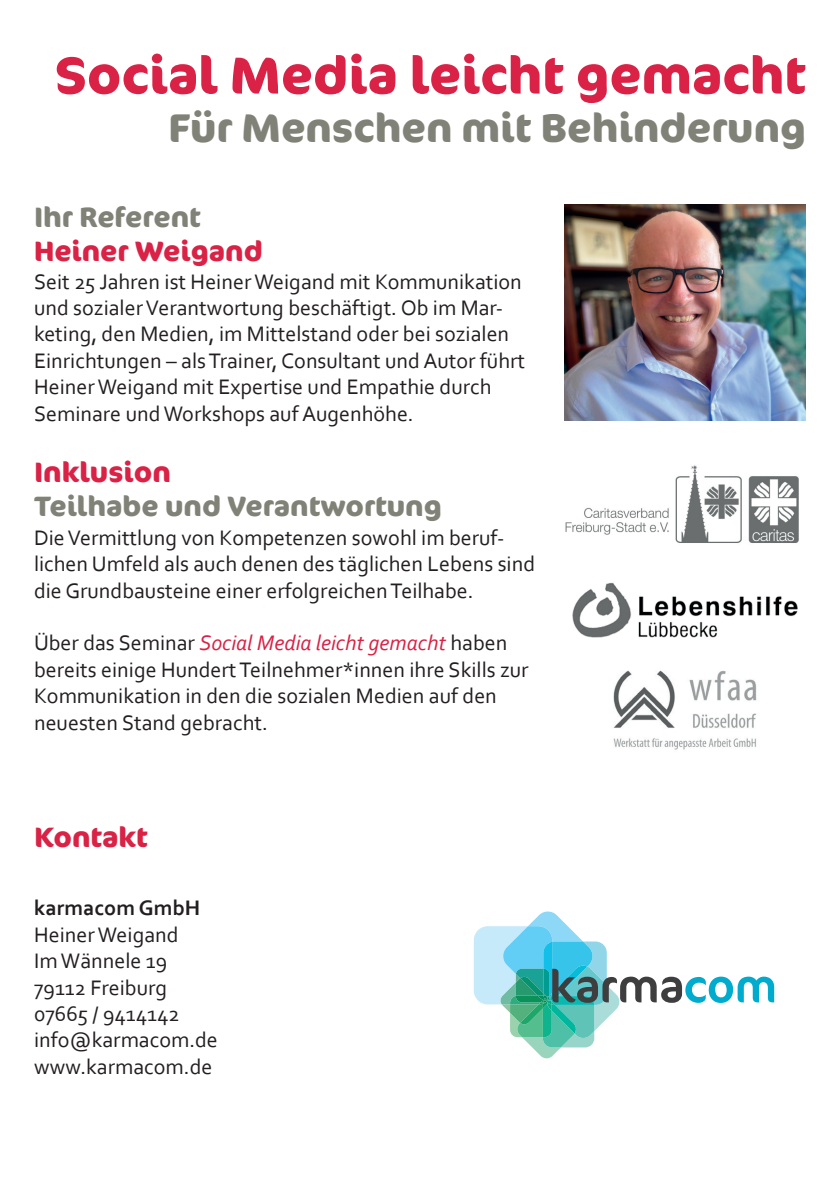
<style>
.page{position:relative;width:840px;height:1191px;background:#fff}
.page>*{position:absolute;margin:0;border:0;box-sizing:border-box;transform-origin:0 0}
.t1{font:700 52px "Cocon Pro";color:#d92245}
.t2{font:700 40px "Cocon Pro";color:#818277}
.t3{font:700 28px "Cocon Pro";color:#818277}
.t4{font:700 28px "Cocon Pro";color:#d92245}
.t5{font:22px/26.4px "Corbel";color:#231f20}
.t6{font:700 22px "Corbel";color:#231f20}
.s1{font-style:italic;color:#d92245}
</style>
<div class="page">
<img style="left:564px;top:204px;width:241px;height:216px">
<img style="left:565px;top:465px;width:234px;height:173px">
<svg style="left:474px;top:911px;width:299px;height:147px"></svg>
<img style="left:613px;top:670px;width:144px;height:80px">
<h1 class="t1" style="left:55px;top:39px;width:752px">Social Media leicht gemacht</h1>
<h2 class="t2" style="left:168px;top:100px;width:638px">Für Menschen mit Behinderung</h2>
<p class="t3" style="left:34px;top:198px;width:168px">Ihr Referent</p>
<p class="t4" style="left:34px;top:232px;width:230px">Heiner Weigand</p>
<p class="t5" style="left:34px;top:267px;width:492px">Seit 25 Jahren ist Heiner Weigand mit Kommunikation und sozialer Verantwortung beschäftigt. Ob im Mar&shy;keting, den Medien, im Mittelstand oder bei sozialen Einrichtungen – als Trainer, Consultant und Autor führt Heiner Weigand mit Expertise und Empathie durch Seminare und Workshops auf Augenhöhe.</p>
<p class="t4" style="left:34px;top:453px;width:138px">Inklusion</p>
<p class="t3" style="left:34px;top:487px;width:409px">Teilhabe und Verantwortung</p>
<p class="t5" style="left:34px;top:524px;width:502px">Die Vermittlung von Kompetenzen sowohl im beruf&shy;lichen Umfeld als auch denen des täglichen Lebens sind die Grundbausteine einer erfolgreichen Teilhabe.</p>
<p class="t5" style="left:34px;top:629px;width:496px">Über das Seminar <span class="s1">Social Media leicht gemacht</span> haben bereits einige Hundert Teilnehmer*innen ihre Skills zur Kommunikation in den die sozialen Medien auf den neuesten Stand gebracht.</p>
<p class="t4" style="left:34px;top:817px;width:115px">Kontakt</p>
<p class="t6" style="left:34px;top:894px;width:167px">karmacom GmbH</p>
<p class="t5" style="left:34px;top:920px;width:185px">Heiner Weigand<br>Im Wännele 19<br>79112 Freiburg<br>07665 / 9414142 info@karmacom.de www.karmacom.de</p>
</div>
